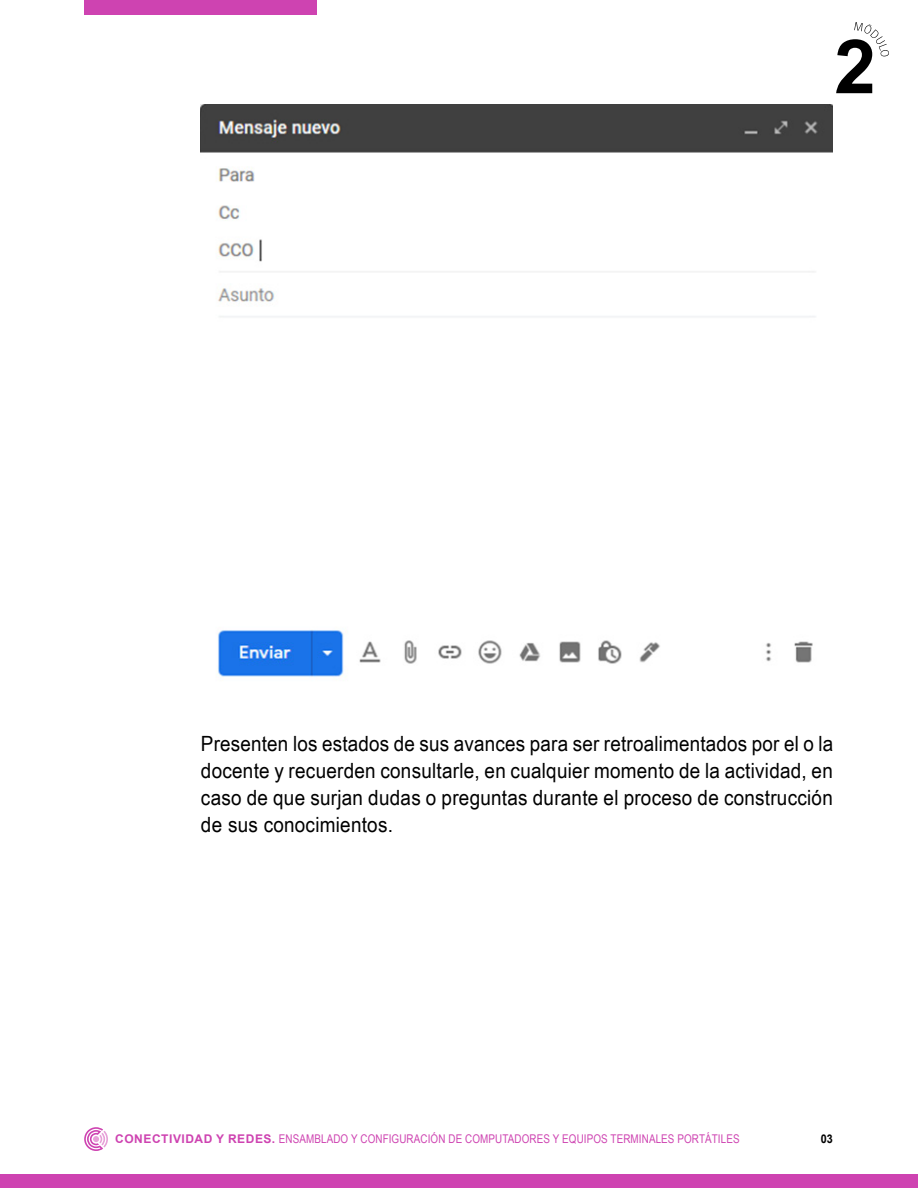
<style>
.page{position:relative;width:918px;height:1188px;background:#fff}
.page>*{position:absolute;margin:0;border:0;box-sizing:border-box;transform-origin:0 0}
.Parrafo{font:21px/27px "Arial Narrow";letter-spacing:.01em;color:#000;text-align:justify;scale:1.1 1}
.t1{font:12px "Arial Narrow";letter-spacing:.01em;color:#ce43b1}
.t2{font:700 12px "Arial";color:#000;scale:.9 1}
.s1{font-family:"Arial";font-weight:700}
</style>
<div class="page">
<div style="left:85px;top:0;width:232px;height:14px;background:#ce43b1"></div>
<div style="left:0;top:1174px;width:918px;height:14px;background:#ce43b1"></div>
<svg style="left:836px;top:22px;width:53px;height:71px"></svg>
<svg style="left:84px;top:1127px;width:24px;height:24px"></svg>
<img style="left:200px;top:105px;width:633px;height:572px">
<p class="Parrafo" style="left:201px;top:729px;width:576px">Presenten los estados de sus avances para ser retroalimentados por el o la docente y recuerden consultarle, en cualquier momento de la actividad, en caso de que surjan dudas o preguntas durante el proceso de construcción de sus conocimientos.</p>
<p class="t1" style="left:115px;top:1130px;width:626px"><span class="s1">CONECTIVIDAD Y REDES.</span> ENSAMBLADO Y CONFIGURACIÓN DE COMPUTADORES Y EQUIPOS TERMINALES PORTÁTILES</p>
<p class="t2" style="left:821px;top:1130px;width:15px">03</p>
</div>
